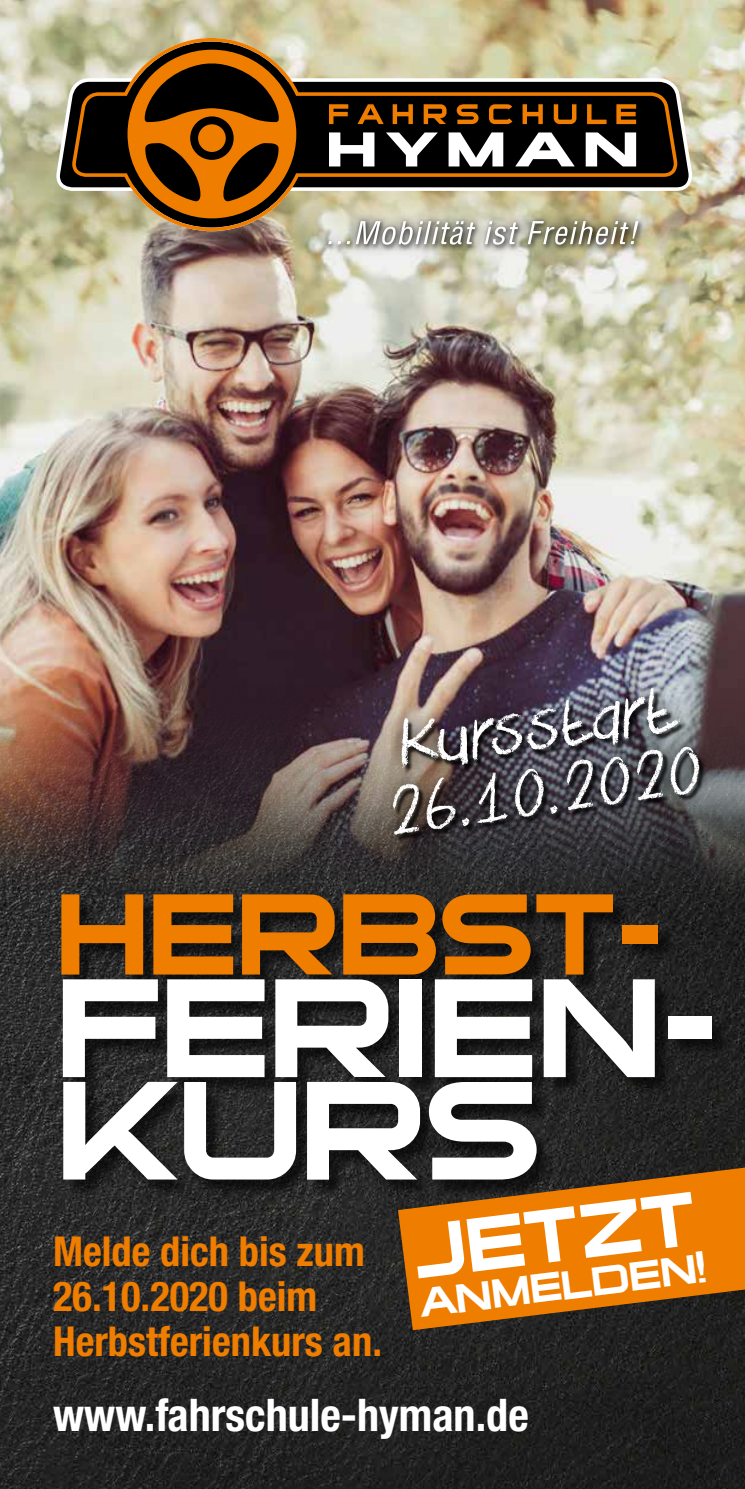
<style>
.page{position:relative;width:745px;height:1489px;background:#fff}
.page>*{position:absolute;margin:0;border:0;box-sizing:border-box;transform-origin:0 0}
.t1{font:135.25px/102.5px "Sui Generis";color:#fff}
.t2{font:110.75px "Sui Generis";color:#ef7d00}
.t3{font:italic 79.25px/64.8px "DK Crayon Crumble";color:#fff;scale:1.11 1}
.t4{font:73.25px "Sui Generis";color:#fff}
.t5{font:700 condensed 45px "Helvetica Neue";color:#fff}
.t6{font:700 condensed 41.25px/45px "Helvetica Neue";color:#ef7d00}
.t7{font:39.25px "Sui Generis";color:#fff}
</style>
<div class="page">
<img style="left:0;top:913px;width:744px;height:575px">
<img style="left:0;top:264px;width:744px;height:649px">
<img style="left:362px;top:663px;width:356px;height:189px">
<img style="left:0;top:0;width:744px;height:264px">
<div style="left:317px;top:209px;width:331px;height:47px;background:#000;opacity:.75"></div>
<svg style="left:337px;top:231px;width:138px;height:14px"></svg>
<svg style="left:484px;top:231px;width:33px;height:14px"></svg>
<svg style="left:527px;top:231px;width:111px;height:14px"></svg>
<svg style="left:56px;top:38px;width:635px;height:193px;background:#a09e85"></svg>
<svg style="left:72px;top:38px;width:604px;height:193px;background:#7f6946"></svg>
<svg style="left:329px;top:104px;width:19px;height:20px"></svg>
<svg style="left:357px;top:104px;width:26px;height:20px"></svg>
<svg style="left:392px;top:104px;width:20px;height:20px"></svg>
<svg style="left:423px;top:104px;width:23px;height:20px"></svg>
<svg style="left:456px;top:104px;width:22px;height:20px"></svg>
<svg style="left:488px;top:104px;width:24px;height:20px"></svg>
<svg style="left:522px;top:104px;width:20px;height:20px"></svg>
<svg style="left:553px;top:104px;width:23px;height:20px"></svg>
<svg style="left:586px;top:104px;width:20px;height:20px"></svg>
<svg style="left:616px;top:104px;width:19px;height:20px"></svg>
<svg style="left:329px;top:132px;width:45px;height:34px"></svg>
<svg style="left:386px;top:132px;width:51px;height:34px"></svg>
<svg style="left:448px;top:132px;width:55px;height:34px"></svg>
<svg style="left:515px;top:132px;width:59px;height:34px"></svg>
<svg style="left:585px;top:132px;width:50px;height:34px"></svg>
<svg style="left:398px;top:1167px;width:346px;height:162px;background:#cb6d06"></svg>
<div style="left:64px;top:897px;width:665px;height:299px;background:#000;opacity:.6"></div>
<h3 class="t3" style="left:371px;top:719px;width:287px;rotate:-8deg">Kursstart<br>26.10.2020</h3>
<h2 class="t2" style="left:57px;top:876px;width:608px">HERBST-</h2>
<h1 class="t1" style="left:57px;top:979px;width:663px">FERIEN-<br>KURS</h1>
<p class="t6" style="left:53px;top:1228px;width:330px">Melde dich bis zum<br>26.10.2020 beim<br>Herbstferienkurs an.</p>
<h3 class="t4" style="left:408px;top:1214px;width:287px;rotate:-7deg">JETZT</h3>
<p class="t7" style="left:416px;top:1282px;width:290px;rotate:-7deg">ANMELDEN!</p>
<p class="t5" style="left:53px;top:1387px;width:477px">www.fahrschule-hyman.de</p>
</div>
